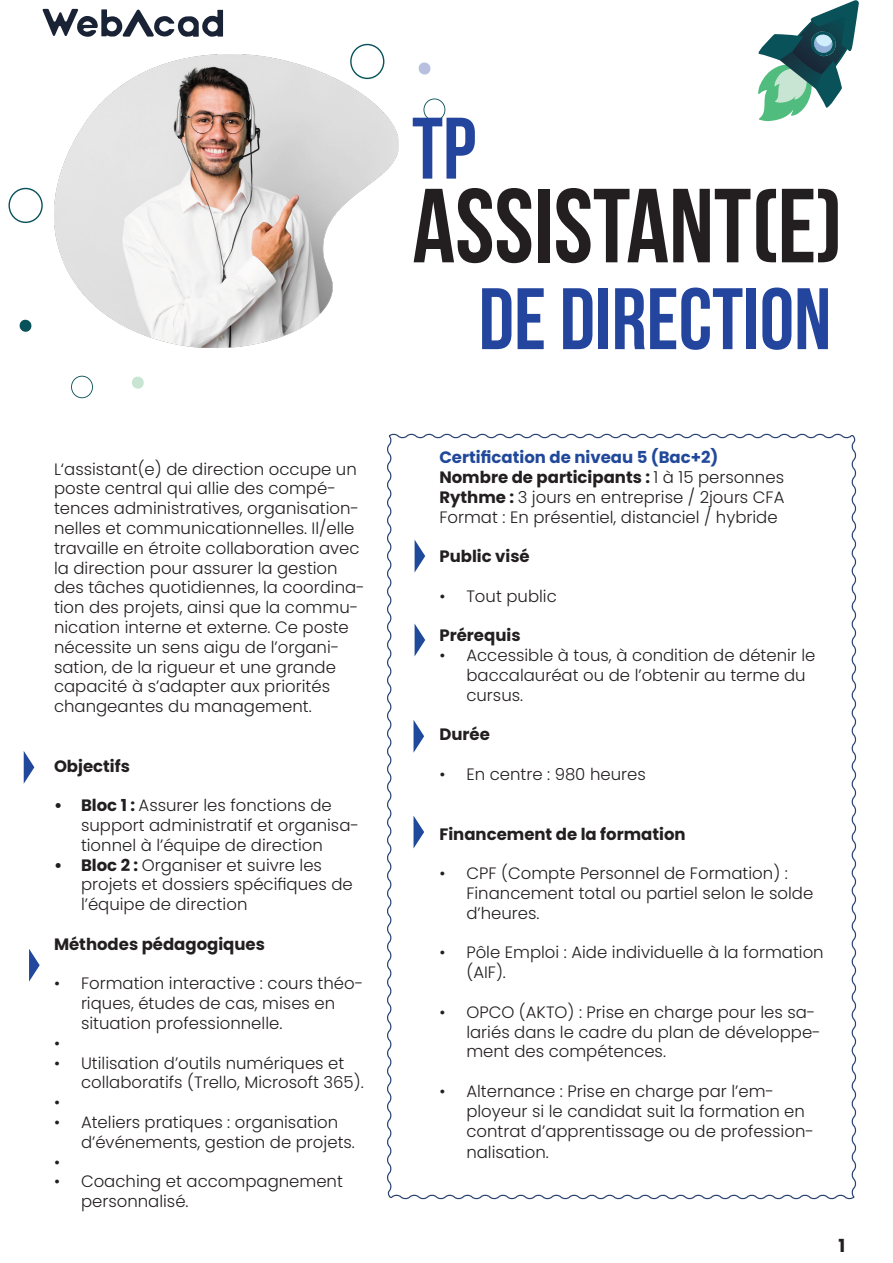
<style>
.page{position:relative;width:893px;height:1263px;background:#fff}
.page>*{position:absolute;margin:0;border:0;box-sizing:border-box;transform-origin:0 0}
.t1{font:700 105px "Bebas Neue";color:#231f20}
.t2{font:700 87px "Bebas Neue";color:#24459d}
.t3{font:700 18px "Poppins";color:#231f20}
.t4{font:300 16.5px/19.8px "Poppins";color:#231f20}
.t5{font:700 16.5px "Poppins";color:#231f20}
.t6{font:700 16.5px "Poppins";color:#21489a}
.s1{font-weight:700}
.s2{font-weight:300}
</style>
<div class="page">
<svg style="left:758px;top:0;width:101px;height:121px"></svg>
<svg style="left:42px;top:9px;width:181px;height:28px"></svg>
<svg style="left:352px;top:44px;width:31px;height:10px"></svg>
<svg style="left:423px;top:98px;width:22px;height:23px"></svg>
<svg style="left:71px;top:376px;width:22px;height:22px"></svg>
<svg style="left:9px;top:188px;width:34px;height:35px"></svg>
<svg style="left:419px;top:62px;width:11px;height:13px"></svg>
<svg style="left:132px;top:376px;width:12px;height:13px"></svg>
<svg style="left:19px;top:319px;width:13px;height:13px"></svg>
<svg style="left:387px;top:433px;width:470px;height:767px"></svg>
<svg style="left:24px;top:751px;width:10px;height:32px"></svg>
<svg style="left:29px;top:949px;width:11px;height:33px"></svg>
<svg style="left:415px;top:540px;width:10px;height:32px"></svg>
<svg style="left:415px;top:623px;width:10px;height:33px"></svg>
<svg style="left:413px;top:816px;width:11px;height:32px"></svg>
<svg style="left:413px;top:720px;width:11px;height:33px"></svg>
<img style="left:54px;top:54px;width:344px;height:293px">
<p class="t4" style="left:54px;top:459px;width:312px">L‘assistant(e) de direction occupe un poste central qui allie des compé&shy;tences administratives, organisation&shy;nelles et communicationnelles. Il/elle travaille en étroite collaboration avec la direction pour assurer la gestion des tâches quotidiennes, la coordina&shy;tion des projets, ainsi que la commu&shy;nication interne et externe. Ce poste nécessite un sens aigu de l’organi&shy;sation, de la rigueur et une grande capacité à s’adapter aux priorités changeantes du management.</p>
<p class="t5" style="left:54px;top:756px;width:77px">Objectifs</p>
<p class="t4" style="left:81px;top:795px;width:280px;text-indent:-27px"><span class="s1">• Bloc 1 :</span> Assurer les fonctions de support administratif et organisa&shy;tionnel à l’équipe de direction</p>
<p class="t4" style="left:81px;top:855px;width:273px;text-indent:-27px"><span class="s1">• Bloc 2 :</span> Organiser et suivre les projets et dossiers spécifiques de l’équipe de direction</p>
<p class="t5" style="left:54px;top:934px;width:212px">Méthodes pédagogiques</p>
<p class="t4" style="left:81px;top:974px;width:284px;text-indent:-27px">• Formation interactive : cours théo&shy;riques, études de cas, mises en situation professionnelle.</p>
<p class="t4" style="left:54px;top:1033px;width:8px">•</p>
<p class="t4" style="left:81px;top:1053px;width:284px;text-indent:-27px">• Utilisation d’outils numériques et collaboratifs (Trello, Microsoft 365).</p>
<p class="t4" style="left:54px;top:1092px;width:8px">•</p>
<p class="t4" style="left:81px;top:1112px;width:275px;text-indent:-27px">• Ateliers pratiques : organisation d’événements, gestion de projets.</p>
<p class="t4" style="left:54px;top:1152px;width:8px">•</p>
<p class="t4" style="left:81px;top:1172px;width:263px;text-indent:-27px">• Coaching et accompagnement personnalisé.</p>
<h2 class="t2" style="left:412px;top:101px;width:66px">TP</h2>
<h1 class="t1" style="left:412px;top:168px;width:432px">ASSISTANT(E)</h1>
<h2 class="t2" style="left:479px;top:271px;width:354px">DE DIRECTION</h2>
<p class="t6" style="left:439px;top:448px;width:281px">Certification de niveau 5 (Bac+2)</p>
<p class="t5" style="left:439px;top:468px;width:346px">Nombre de participants : <span class="s2">1 à 15 personnes</span></p>
<p class="t4" style="left:439px;top:487px;width:347px"><span class="s1">Rythme :</span> 3 jours en entreprise / 2jours CFA</p>
<p class="t4" style="left:439px;top:507px;width:340px">Format : En présentiel, distanciel / hybride</p>
<p class="t5" style="left:439px;top:547px;width:92px">Public visé</p>
<p class="t4" style="left:439px;top:586px;width:119px">• Tout public</p>
<p class="t5" style="left:439px;top:626px;width:83px">Prérequis</p>
<p class="t4" style="left:466px;top:646px;width:351px;text-indent:-27px">• Accessible à tous, à condition de détenir le baccalauréat ou de l’obtenir au terme du cursus.</p>
<p class="t5" style="left:439px;top:725px;width:52px">Durée</p>
<p class="t4" style="left:439px;top:764px;width:208px">• En centre : 980 heures</p>
<p class="t5" style="left:439px;top:824px;width:248px">Financement de la formation</p>
<p class="t4" style="left:466px;top:863px;width:348px;text-indent:-27px">• CPF (Compte Personnel de Formation) :<br>Financement total ou partiel selon le solde d’heures.</p>
<p class="t4" style="left:466px;top:943px;width:359px;text-indent:-27px">• Pôle Emploi : Aide individuelle à la formation (AIF).</p>
<p class="t4" style="left:466px;top:1002px;width:356px;text-indent:-27px">• OPCO (AKTO) : Prise en charge pour les sa&shy;lariés dans le cadre du plan de développe&shy;ment des compétences.</p>
<p class="t4" style="left:466px;top:1081px;width:349px;text-indent:-27px">• Alternance : Prise en charge par l’em&shy;ployeur si le candidat suit la formation en contrat d’apprentissage ou de profession-</p>
<p class="t4" style="left:466px;top:1142px;width:84px">nalisation.</p>
<p class="t3" style="left:838px;top:1235px;width:8px">1</p>
</div>
